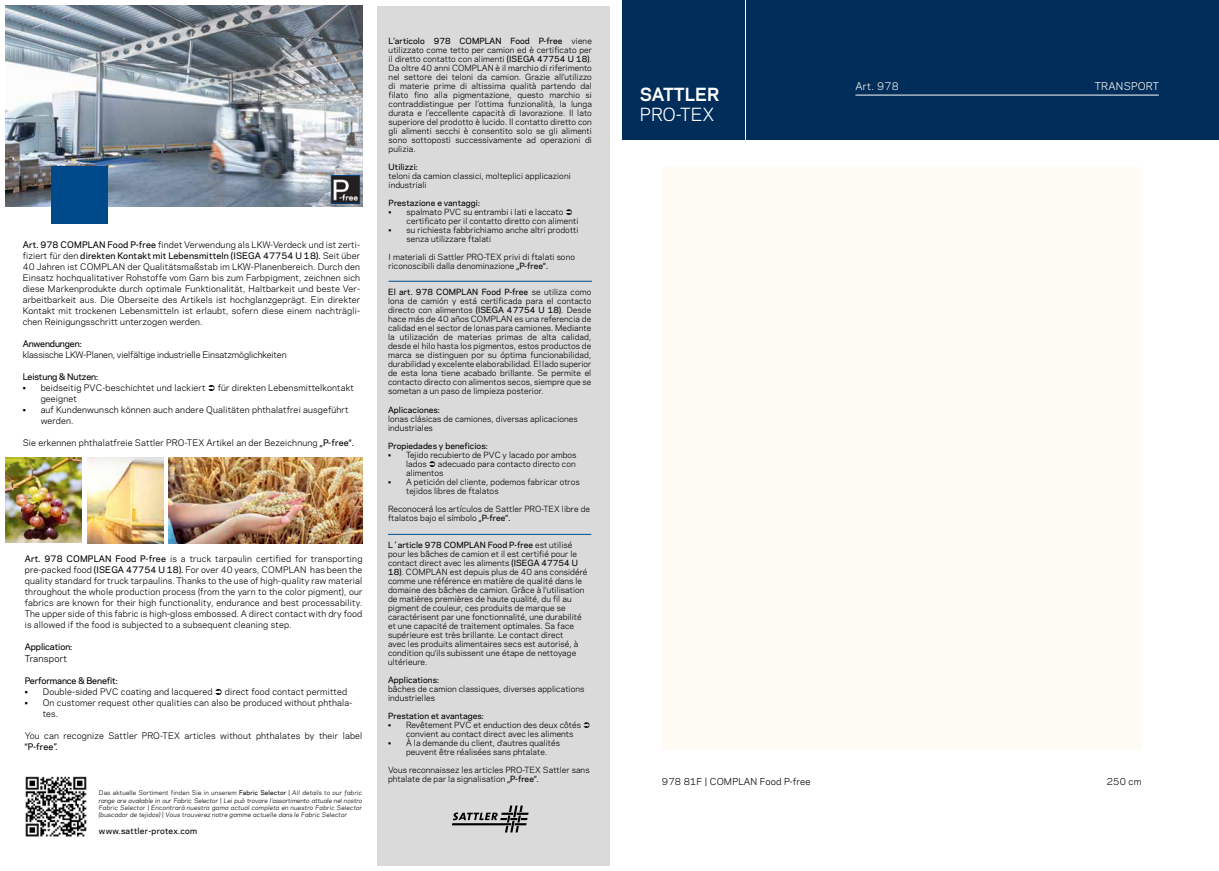
<style>
.page{position:relative;width:1219px;height:871px;background:#fff}
.page>*{position:absolute;margin:0;border:0;box-sizing:border-box;transform-origin:0 0}
.t1{font:700 17px "Galaxie Polaris";color:#fff}
.t2{font:17px "Galaxie Polaris";color:#fff}
.t3{font:10px "Galaxie Polaris";letter-spacing:.03em;color:#fefbf2}
.t4{font:9px "Galaxie Polaris";letter-spacing:.02em;color:#000}
.t5{font:8.5px/11px "Galaxie Polaris";letter-spacing:.02em;color:#000;text-align:justify}
.t6{font:500 8.5px "Galaxie Polaris";letter-spacing:-.01em;color:#000}
.t7{font:8.5px "Galaxie Polaris";letter-spacing:-.01em;color:#000}
.t8{font:8px/9px "Galaxie Polaris";letter-spacing:.01em;color:#000}
.t9{font:500 8px "Galaxie Polaris";letter-spacing:.01em;color:#000}
.t10{font:500 8px "Galaxie Polaris";letter-spacing:.03em;color:#000}
.t11{font:italic 6px/7.2px "Galaxie Polaris";letter-spacing:.03em;color:#000;text-align:justify}
.s1{font-weight:500}
.s2{font-style:normal}
.s3{font-weight:500;font-style:normal}
</style>
<div class="page">
<div style="left:747px;top:0;width:472px;height:139px;background:#002d5a"></div>
<div style="left:622px;top:0;width:123px;height:139px;background:#002d5a"></div>
<hr style="left:855px;top:95px;width:304px;height:1px;background:#fff">
<img style="left:6px;top:457px;width:75px;height:85px">
<img style="left:169px;top:458px;width:193px;height:85px">
<div style="left:377px;top:6px;width:232px;height:859px;background:#dadada"></div>
<img style="left:5px;top:6px;width:357px;height:200px">
<svg style="left:452px;top:805px;width:77px;height:27px"></svg>
<img style="left:25px;top:776px;width:62px;height:61px">
<img style="left:87px;top:458px;width:77px;height:85px">
<div style="left:51px;top:166px;width:56px;height:58px;background:#004a8b"></div>
<img style="left:333px;top:177px;width:25px;height:25px">
<div style="left:331px;top:175px;width:29px;height:29px;border:1px solid #004a8b"></div>
<hr style="left:389px;top:281px;width:203px;height:1px;background:#004a8b">
<hr style="left:388px;top:533px;width:203px;height:1px;background:#004a8b">
<div style="left:662px;top:168px;width:479px;height:580px;background:#fefbf2"></div>
<p class="t5" style="left:23px;top:239px;width:339px"><span class="s1">Art. 978 COMPLAN Food P-free</span> findet Verwendung als LKW-Verdeck und ist zerti&shy;fiziert für den <span class="s1">direkten Kontakt mit Lebensmitteln (ISEGA 47754 U 18).</span> Seit über 40 Jahren ist COMPLAN der Qualitätsmaßstab im LKW-Planenbereich. Durch den Einsatz hochqualitativer Rohstoffe vom Garn bis zum Farbpigment, zeichnen sich diese Markenprodukte durch optimale Funktionalität, Haltbarkeit und beste Ver&shy;arbeitbarkeit aus. Die Oberseite des Artikels ist hochglanzgeprägt. Ein direkter Kontakt mit trockenen Lebensmitteln ist erlaubt, sofern diese einem nachträgli&shy;chen Reinigungsschritt unterzogen werden.</p>
<p class="t6" style="left:23px;top:338px;width:61px">Anwendungen:</p>
<p class="t7" style="left:23px;top:349px;width:265px">klassische LKW-Planen, vielfältige industrielle Einsatzmöglichkeiten</p>
<p class="t6" style="left:23px;top:371px;width:77px">Leistung &amp; Nutzen:</p>
<p class="t5" style="left:23px;top:382px;width:184px">• beidseitig PVC-beschichtet und lackiert</p>
<p class="t5" style="left:218px;top:382px;width:138px">für direkten Lebensmittelkontakt</p>
<p class="t5" style="left:41px;top:393px;width:38px">geeignet</p>
<p class="t5" style="left:41px;top:404px;width:309px;text-indent:-18px">• auf Kundenwunsch können auch andere Qualitäten phthalatfrei ausgeführt werden.</p>
<p class="t5" style="left:23px;top:437px;width:333px">Sie erkennen phthalatfreie Sattler PRO-TEX Artikel an der Bezeichnung <span class="s1">„P-free“.</span></p>
<p class="t5" style="left:25px;top:552px;width:339px"><span class="s1">Art. 978 COMPLAN Food P-free</span> is a truck tarpaulin certified for transporting pre-packed food <span class="s1">(ISEGA 47754 U 18).</span> For over 40 years, COMPLAN has been the quality standard for truck tarpaulins. Thanks to the use of high-quality raw material throughout the whole production process (from the yarn to the color pigment), our fabrics are known for their high functionality, endurance and best processability.<br>The upper side of this fabric is high-gloss embossed. A direct contact with dry food is allowed if the food is subjected to a subsequent cleaning step.</p>
<p class="t6" style="left:25px;top:640px;width:49px">Application:</p>
<p class="t4" style="left:25px;top:652px;width:44px">Transport</p>
<p class="t6" style="left:25px;top:674px;width:94px">Performance &amp; Benefit:</p>
<p class="t5" style="left:25px;top:685px;width:189px">• Double-sided PVC coating and lacquered</p>
<p class="t5" style="left:225px;top:685px;width:124px">direct food contact permitted</p>
<p class="t5" style="left:43px;top:696px;width:311px;text-indent:-18px">• On customer request other qualities can also be produced without phthala&shy;tes.</p>
<p class="t5" style="left:25px;top:729px;width:339px">You can recognize Sattler PRO-TEX articles without phthalates by their label</p>
<p class="t6" style="left:25px;top:740px;width:34px">“P-free”.</p>
<p class="t11" style="left:99px;top:789px;width:265px"><span class="s2">Das aktuelle Sortiment finden Sie in unserem</span> <span class="s3">Fabric Selector</span> <span class="s2">|</span> All details to our fabric range are available in our Fabric Selector <span class="s2">|</span> Lei può trovare l’assortimento attuale nel nostro Fabric Selector <span class="s2">|</span> Encontrará nuestra gama actual completa en nuestro Fabric Selector (buscador de tejidos) <span class="s2">|</span> Vous trouverez notre gamme actuelle dans le Fabric Selector</p>
<p class="t10" style="left:99px;top:825px;width:100px">www.sattler-protex.com</p>
<p class="t8" style="left:389px;top:36px;width:205px;text-align:justify"><span class="s1">L’articolo 978 COMPLAN Food P-free</span> viene utilizzato come tetto per camion ed è certificato per il diretto contatto con alimenti <span class="s1">(ISEGA 47754 U 18)</span>.<br>Da oltre 40 anni COMPLAN è il marchio di riferimento nel settore dei teloni da camion. Grazie all’utilizzo di materie prime di altissima qualità partendo dal filato fino alla pigmentazione, questo marchio si contraddistingue per l’ottima funzionalità, la lunga durata e l’eccellente capacità di lavorazione. Il lato superiore del prodotto è lucido. Il contatto diretto con gli alimenti secchi è consentito solo se gli alimenti sono sottoposti successivamente ad operazioni di pulizia.</p>
<p class="t9" style="left:389px;top:161px;width:31px">Utilizzi:</p>
<p class="t8" style="left:389px;top:171px;width:184px">teloni da camion classici, molteplici applicazioni industriali</p>
<p class="t9" style="left:389px;top:197px;width:93px">Prestazione e vantaggi:</p>
<p class="t8" style="left:407px;top:207px;width:173px;text-indent:-18px">• spalmato PVC su entrambi i lati e laccato certificato per il contatto diretto con alimenti</p>
<p class="t8" style="left:407px;top:225px;width:173px;text-indent:-18px">• su richiesta fabbrichiamo anche altri prodotti senza utilizzare ftalati</p>
<p class="t8" style="left:389px;top:252px;width:188px">I materiali di Sattler PRO-TEX privi di ftalati sono riconoscibili dalla denominazione <span class="s1">„P-free“.</span></p>
<p class="t8" style="left:388px;top:287px;width:205px;text-align:justify"><span class="s1">El art. 978 COMPLAN Food P-free</span> se utiliza como lona de camión y está certificada para el contacto directo con alimentos <span class="s1">(ISEGA 47754 U 18)</span>. Desde hace más de 40 años COMPLAN es una referencia de calidad en el sector de lonas para camiones. Mediante la utilización de materias primas de alta calidad, desde el hilo hasta los pigmentos, estos productos de marca se distinguen por su óptima funcionabilidad, durabilidad y excelente elaborabilidad. El lado superior de esta lona tiene acabado brillante. Se permite el contacto directo con alimentos secos, siempre que se sometan a un paso de limpieza posterior.</p>
<p class="t9" style="left:388px;top:404px;width:53px">Aplicaciones:</p>
<p class="t8" style="left:388px;top:413px;width:191px">lonas clásicas de camiones, diversas aplicaciones industriales</p>
<p class="t9" style="left:388px;top:440px;width:101px">Propiedades y beneficios:</p>
<p class="t8" style="left:406px;top:449px;width:172px;text-indent:-18px">• Tejido recubierto de PVC y lacado por ambos lados</p>
<p class="t8" style="left:406px;top:458px;width:171px;text-indent:32px">adecuado para contacto directo con alimentos</p>
<p class="t8" style="left:406px;top:476px;width:175px;text-indent:-18px">• A petición del cliente, podemos fabricar otros tejidos libres de ftalatos</p>
<p class="t8" style="left:388px;top:503px;width:204px">Reconocerá los artículos de Sattler PRO-TEX libre de ftalatos bajo el símbolo <span class="s1">„P-free“.</span></p>
<p class="t8" style="left:388px;top:540px;width:201px"><span class="s1">L´article 978 COMPLAN Food P-free</span> est utilisé pour les bâches de camion et il est certifié pour le contact direct avec les aliments <span class="s1">(ISEGA 47754 U 18)</span>. COMPLAN est depuis plus de 40 ans considéré comme une référence en matière de qualité dans le domaine des bâches de camion. Grâce à l‘utilisation de matières premières de haute qualité, du fil au pigment de couleur, ces produits de marque se caractérisent par une fonctionnalité, une durabilité et une capacité de traitement optimales. Sa face supérieure est très brillante. Le contact direct<br>avec les produits alimentaires secs est autorisé, à condition qu‘ils subissent une étape de nettoyage ultérieure.</p>
<p class="t9" style="left:388px;top:674px;width:52px">Applications:</p>
<p class="t8" style="left:388px;top:684px;width:198px">bâches de camion classiques, diverses applications industrielles</p>
<p class="t9" style="left:388px;top:710px;width:97px">Prestation et avantages:</p>
<p class="t8" style="left:406px;top:720px;width:176px;text-indent:-18px">• Revêtement PVC et enduction des deux côtés convient au contact direct avec les aliments</p>
<p class="t8" style="left:406px;top:738px;width:155px;text-indent:-18px">• À la demande du client, d‘autres qualités peuvent être réalisées sans phtalate.</p>
<p class="t8" style="left:388px;top:765px;width:203px">Vous reconnaissez les articles PRO-TEX Sattler sans phtalate de par la signalisation <span class="s1">„P-free“.</span></p>
<h1 class="t1" style="left:640px;top:83px;width:81px">SATTLER</h1>
<h1 class="t2" style="left:640px;top:103px;width:76px">PRO-TEX</h1>
<p class="t3" style="left:855px;top:80px;width:45px">Art. 978</p>
<p class="t3" style="left:1095px;top:80px;width:66px">TRANSPORT</p>
<p class="t4" style="left:662px;top:775px;width:150px">978 81F | COMPLAN Food P-free</p>
<p class="t4" style="left:1107px;top:775px;width:36px">250 cm</p>
</div>
